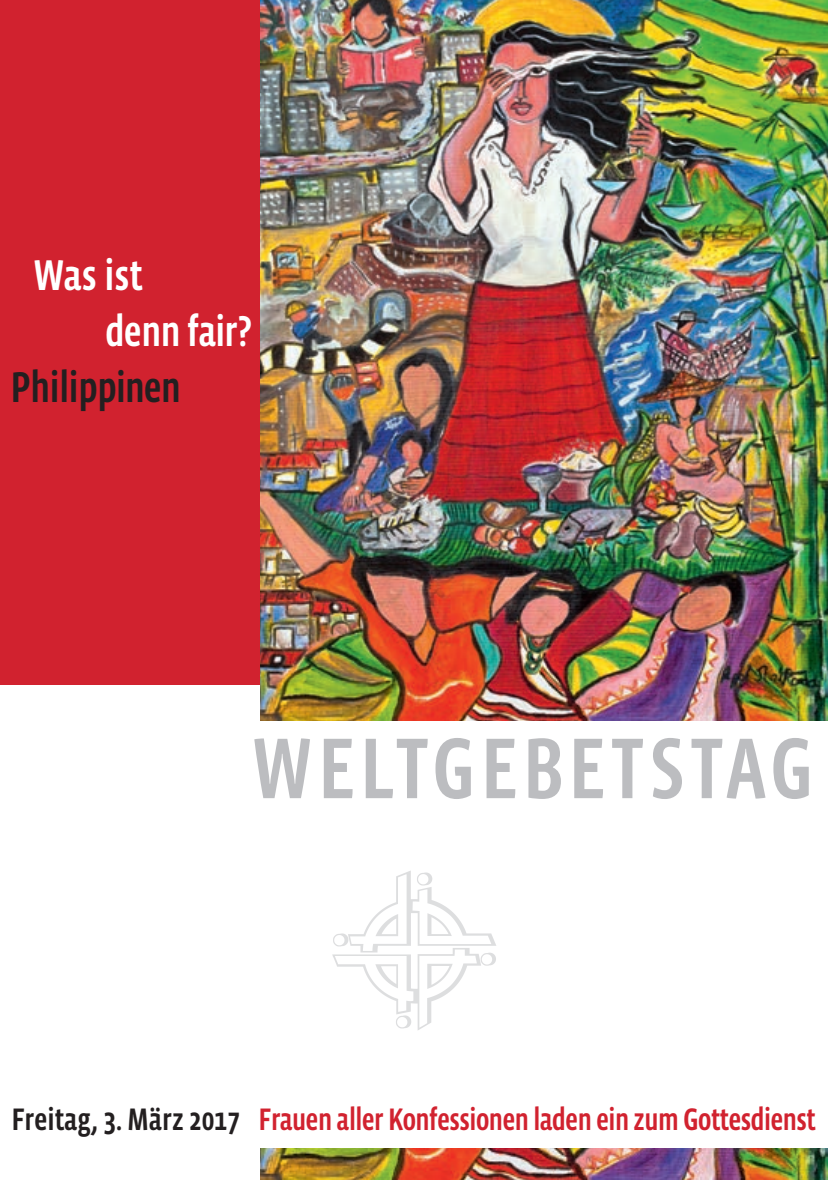
<style>
.page{position:relative;width:828px;height:1180px;background:#fff}
.page>*{position:absolute;margin:0;border:0;box-sizing:border-box;transform-origin:0 0}
.t1{font:500 88px "Vista Sans Nar OT";letter-spacing:.055em;color:#bcbdc0}
.t2{font:500 44px/56px "Vista Sans Nar OT";letter-spacing:-.01em;color:#fff}
.t3{font:500 44px "Vista Sans Nar OT";letter-spacing:-.005em;color:#231f20}
.t4{font:500 31.8px "Vista Sans Nar OT";letter-spacing:-.015em;color:#d1222f}
.s1{color:#231f20}
</style>
<div class="page">
<div style="left:0;top:0;width:828px;height:684px;background:#d1222f"></div>
<img style="left:261px;top:0;width:567px;height:720px">
<img style="left:261px;top:1148px;width:567px;height:31px">
<img style="left:333px;top:871px;width:163px;height:159px">
<h2 class="t2" style="left:105px;top:248px;width:148px;text-indent:-72px">Was ist<br>denn fair?</h2>
<h2 class="t3" style="left:10px;top:364px;width:172px">Philippinen</h2>
<h1 class="t1" style="left:251px;top:723px;width:564px">WELTGEBETSTAG</h1>
<p class="t4" style="left:11px;top:1103px;width:806px"><span class="s1">Freitag, 3. März 2017</span> Frauen aller Konfessionen laden ein zum Gottesdienst</p>
</div>
